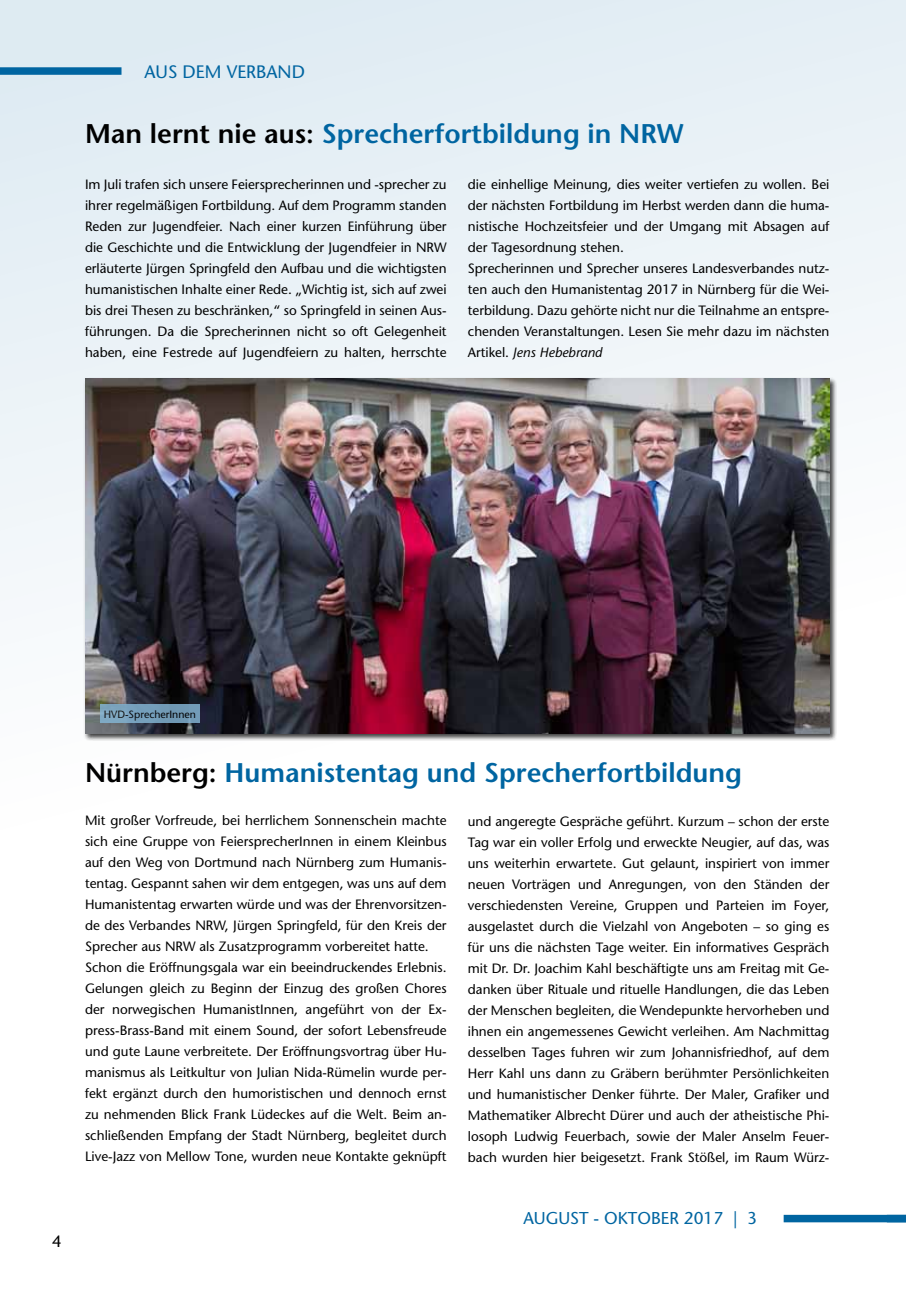
<style>
.page{position:relative;width:906px;height:1289px;background:#fff}
.page>*{position:absolute;margin:0;border:0;box-sizing:border-box;transform-origin:0 0}
.t1{font:600 27px "Stone Sans Std";color:#0065a1}
.t2{font:500 18px "Stone Sans Std";color:#0065a1}
.t3{font:500 17.1px "Stone Sans Std";color:#0065a1}
.t4{font:500 16.5px "Stone Sans Std";color:#000}
.t5{font:500 13.5px/21px "Stone Sans Std";color:#000}
.t6{font:500 10.5px "Stone Sans Std";color:#000}
.s1{color:#000}
.s2{font-style:italic}
</style>
<div class="page">
<div style="left:0;top:0;width:906px;height:1288px;background:linear-gradient(to bottom,#e6eff5,#fff)"></div>
<div style="left:0;top:67px;width:121px;height:8px;background:#0065a1"></div>
<div style="left:783px;top:1214px;width:123px;height:8px;background:#0065a1"></div>
<div style="left:83px;top:377px;width:754px;height:364px;background:#000;opacity:.75"></div>
<img style="left:85px;top:378px;width:744px;height:355px">
<svg style="left:100px;top:704px;width:100px;height:18px;background:#759fba"></svg>
<h2 class="t2" style="left:145px;top:61px;width:162px">AUS DEM VERBAND</h2>
<h1 class="t1" style="left:85px;top:118px;width:600px"><span class="s1">Man lernt nie aus:</span> Sprecherfortbildung in N RW</h1>
<p class="t5" style="left:85px;top:173px;width:363px;text-align:justify">Im Juli trafen sich unsere Feiersprecherinnen und -sprecher zu ihrer regelmäßigen Fortbildung. Auf dem Programm standen Reden zur Jugendfeier. Nach einer kurzen Einführung über die Geschichte und die Entwicklung der Jugendfeier in NRW erläuterte Jürgen Springfeld den Aufbau und die wichtigsten humanistischen Inhalte einer Rede. „Wichtig ist, sich auf zwei bis drei Thesen zu beschränken,“ so Springfeld in seinen Aus&shy;führungen. Da die Sprecherinnen nicht so oft Gelegenheit haben, eine Festrede auf Jugendfeiern zu halten, herrschte</p>
<p class="t5" style="left:468px;top:173px;width:363px">die einhellige Meinung, dies weiter vertiefen zu wollen. Bei der nächsten Fortbildung im Herbst werden dann die huma&shy;nistische Hochzeitsfeier und der Umgang mit Absagen auf der Tagesordnung stehen.<br>Sprecherinnen und Sprecher unseres Landesverbandes nutz&shy;ten auch den Humanistentag 2017 in Nürnberg für die Wei&shy;terbildung. Dazu gehörte nicht nur die Teilnahme an entspre&shy;chenden Veranstaltungen. Lesen Sie mehr dazu im nächsten Artikel. <span class="s2">Jens Hebebrand</span></p>
<p class="t4" style="left:52px;top:1231px;width:11px">4</p>
<p class="t6" style="left:104px;top:707px;width:94px">HVD-SprecherInnen</p>
<h1 class="t1" style="left:85px;top:756px;width:658px"><span class="s1">N ürnberg:</span> Humanistentag und Sprecherfortbildung</h1>
<p class="t5" style="left:85px;top:809px;width:363px">Mit großer Vorfreude, bei herrlichem Sonnenschein machte sich eine Gruppe von FeiersprecherInnen in einem Kleinbus auf den Weg von Dortmund nach Nürnberg zum Humanis&shy;tentag. Gespannt sahen wir dem entgegen, was uns auf dem Humanistentag erwarten würde und was der Ehrenvorsitzen&shy;de des Verbandes NRW, Jürgen Springfeld, für den Kreis der Sprecher aus NRW als Zusatzprogramm vorbereitet hatte.<br>Schon die Eröffnungsgala war ein beeindruckendes Erlebnis.<br>Gelungen gleich zu Beginn der Einzug des großen Chores der norwegischen HumanistInnen, angeführt von der Ex&shy;press-Brass-Band mit einem Sound, der sofort Lebensfreude und gute Laune verbreitete. Der Eröffnungsvortrag über Hu&shy;manismus als Leitkultur von Julian Nida-Rümelin wurde per&shy;fekt ergänzt durch den humoristischen und dennoch ernst zu nehmenden Blick Frank Lüdeckes auf die Welt. Beim an&shy;schließenden Empfang der Stadt Nürnberg, begleitet durch Live-Jazz von Mellow Tone, wurden neue Kontakte geknüpft</p>
<p class="t5" style="left:468px;top:810px;width:363px;text-align:justify">und angeregte Gespräche geführt. Kurzum – schon der erste Tag war ein voller Erfolg und erweckte Neugier, auf das, was uns weiterhin erwartete. Gut gelaunt, inspiriert von immer neuen Vorträgen und Anregungen, von den Ständen der verschiedensten Vereine, Gruppen und Parteien im Foyer, ausgelastet durch die Vielzahl von Angeboten – so ging es für uns die nächsten Tage weiter. Ein informatives Gespräch mit Dr. Dr. Joachim Kahl beschäftigte uns am Freitag mit Ge&shy;danken über Rituale und rituelle Handlungen, die das Leben der Menschen begleiten, die Wendepunkte hervorheben und ihnen ein angemessenes Gewicht verleihen. Am Nachmittag desselben Tages fuhren wir zum Johannisfriedhof, auf dem Herr Kahl uns dann zu Gräbern berühmter Persönlichkeiten und humanistischer Denker führte. Der Maler, Grafiker und Mathematiker Albrecht Dürer und auch der atheistische Phi&shy;losoph Ludwig Feuerbach, sowie der Maler Anselm Feuer&shy;bach wurden hier beigesetzt. Frank Stößel, im Raum Würz-</p>
<p class="t3" style="left:523px;top:1207px;width:235px">AUGUST - OKTOBER 2017 | 3</p>
</div>
